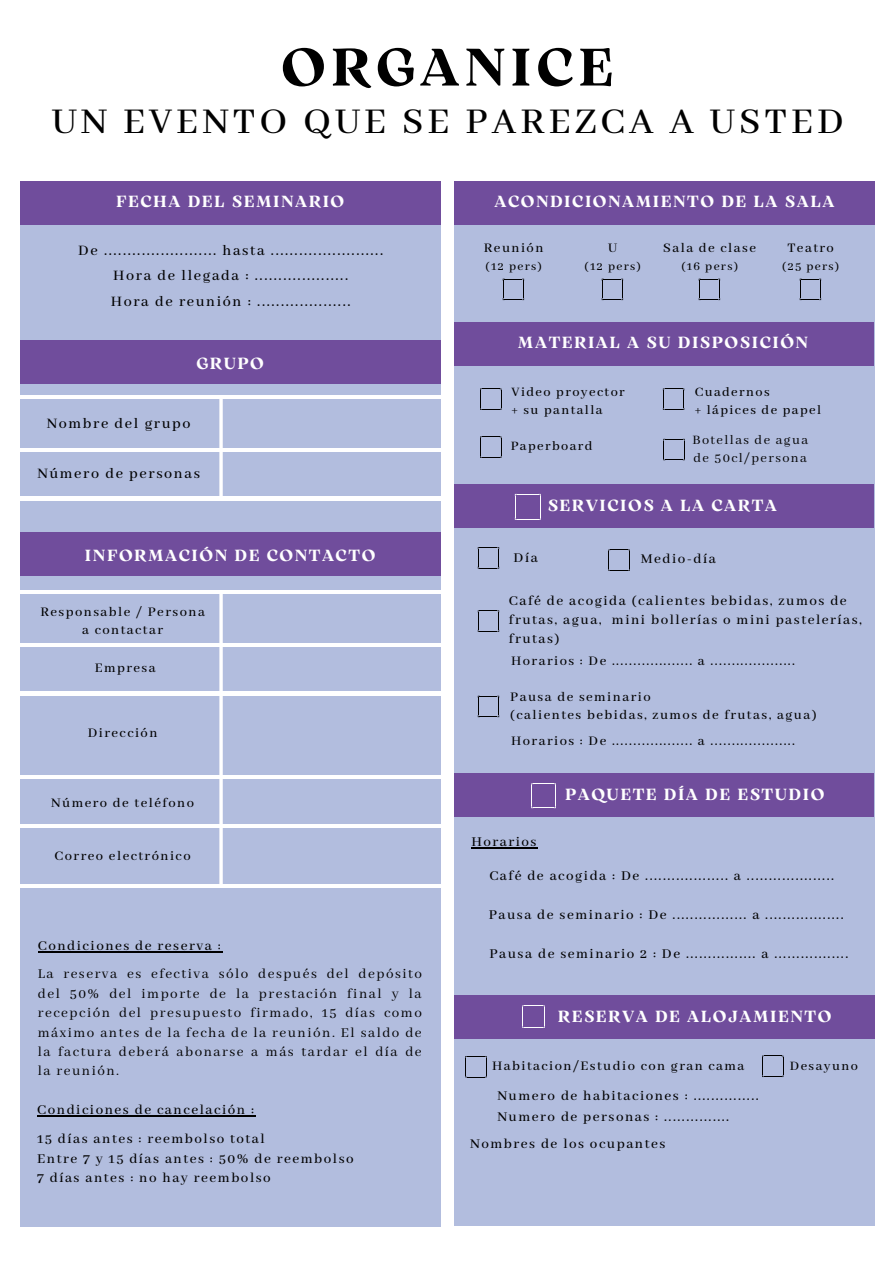
<style>
.page{position:relative;width:894px;height:1264px;background:#fff}
.page>*{position:absolute;margin:0;border:0;box-sizing:border-box;transform-origin:0 0}
.t1{font:700 52.5px "Arsenica Antiqua";letter-spacing:.1em;color:#000}
.t2{font:500 40.5px "Abhaya Libre";letter-spacing:.1em;color:#000}
.t3{font:500 16.05px "Abhaya Libre";letter-spacing:.1em;color:#000}
.t4{font:700 16.05px "Arsenica Antiqua";letter-spacing:.1em;color:#fff}
.t5{font:500 15px/19.2px "Abhaya Libre";letter-spacing:.1em;color:#000}
.t6{font:15px/19.4px "Abhaya Libre";letter-spacing:.1em;color:#000;text-align:justify}
.t7{font:500 14.55px "Abhaya Libre";letter-spacing:.1em;color:#000}
.t8{font:500 14.25px "Abhaya Libre";letter-spacing:.1em;color:#000}
.t9{font:14.25px "Abhaya Libre";letter-spacing:.1em;color:#000}
.t10{font:500 13.05px "Abhaya Libre";letter-spacing:.1em;color:#000}
</style>
<div class="page">
<div style="left:20px;top:195px;width:420px;height:1031px;background:#b2bdde"></div>
<div style="left:454px;top:183px;width:420px;height:1042px;background:#b2bdde"></div>
<div style="left:20px;top:180px;width:420px;height:44px;background:#704d9c"></div>
<div style="left:20px;top:340px;width:420px;height:44px;background:#704d9c"></div>
<hr style="left:0;top:395px;width:441px;height:3px;background:#fff">
<hr style="left:0;top:448px;width:441px;height:3px;background:#fff">
<hr style="left:0;top:497px;width:441px;height:3px;background:#fff">
<svg style="left:219px;top:399px;width:4px;height:98px"></svg>
<div style="left:20px;top:532px;width:420px;height:44px;background:#704d9c"></div>
<hr style="left:0;top:590px;width:441px;height:3px;background:#fff">
<hr style="left:0;top:643px;width:441px;height:3px;background:#fff">
<hr style="left:0;top:692px;width:441px;height:3px;background:#fff">
<svg style="left:219px;top:594px;width:4px;height:98px"></svg>
<hr style="left:0;top:775px;width:441px;height:3px;background:#fff">
<hr style="left:0;top:824px;width:441px;height:3px;background:#fff">
<svg style="left:219px;top:695px;width:4px;height:189px"></svg>
<hr style="left:0;top:884px;width:441px;height:4px;background:#fff">
<div style="left:454px;top:180px;width:420px;height:44px;background:#704d9c"></div>
<svg style="left:502px;top:279px;width:22px;height:21px"></svg>
<svg style="left:601px;top:279px;width:22px;height:21px"></svg>
<svg style="left:698px;top:279px;width:22px;height:21px"></svg>
<svg style="left:799px;top:279px;width:22px;height:21px"></svg>
<div style="left:454px;top:321px;width:419px;height:44px;background:#704d9c"></div>
<svg style="left:480px;top:388px;width:21px;height:22px"></svg>
<svg style="left:480px;top:436px;width:21px;height:22px"></svg>
<svg style="left:662px;top:388px;width:22px;height:22px"></svg>
<svg style="left:663px;top:439px;width:22px;height:21px"></svg>
<div style="left:454px;top:483px;width:419px;height:44px;background:#704d9c"></div>
<svg style="left:514px;top:494px;width:27px;height:26px"></svg>
<svg style="left:477px;top:547px;width:22px;height:22px"></svg>
<svg style="left:608px;top:549px;width:22px;height:22px"></svg>
<svg style="left:477px;top:610px;width:22px;height:22px"></svg>
<svg style="left:477px;top:695px;width:22px;height:22px"></svg>
<div style="left:454px;top:773px;width:419px;height:44px;background:#704d9c"></div>
<svg style="left:531px;top:783px;width:25px;height:25px"></svg>
<hr style="left:471px;top:847px;width:67px;height:1px;background:#000">
<div style="left:454px;top:995px;width:420px;height:44px;background:#704d9c"></div>
<svg style="left:522px;top:1005px;width:23px;height:23px"></svg>
<svg style="left:465px;top:1056px;width:22px;height:21px"></svg>
<svg style="left:762px;top:1055px;width:21px;height:22px"></svg>
<hr style="left:38px;top:950px;width:184px;height:2px;background:#000">
<hr style="left:37px;top:1115px;width:218px;height:1px;background:#000">
<p class="t1" style="left:281px;top:47px;width:333px">ORGANICE</p>
<p class="t2" style="left:52px;top:99px;width:793px">UN EVENTO QUE SE PAREZCA A USTED</p>
<p class="t4" style="left:116px;top:196px;width:229px">FECHA DEL SEMINARIO</p>
<p class="t3" style="left:78px;top:241px;width:306px">De ........................ hasta ........................</p>
<p class="t3" style="left:113px;top:267px;width:236px">Hora de llegada : ....................</p>
<p class="t3" style="left:111px;top:293px;width:241px">Hora de reunión : ....................</p>
<p class="t4" style="left:196px;top:357px;width:69px">GRUPO</p>
<p class="t3" style="left:47px;top:415px;width:145px">Nombre del grupo</p>
<p class="t3" style="left:37px;top:464px;width:164px">Número de personas</p>
<p class="t4" style="left:85px;top:549px;width:292px">INFORMACIÓN DE CONTACTO</p>
<p class="t7" style="left:40px;top:603px;width:166px">Responsable / Persona</p>
<p class="t7" style="left:82px;top:621px;width:82px">a contactar</p>
<p class="t7" style="left:95px;top:659px;width:62px">Empresa</p>
<p class="t7" style="left:88px;top:724px;width:71px">Dirección</p>
<p class="t7" style="left:51px;top:794px;width:144px">Número de teléfono</p>
<p class="t7" style="left:55px;top:847px;width:137px">Correo electrónico</p>
<p class="t5" style="left:38px;top:936px;width:184px">Condiciones de reserva :</p>
<p class="t6" style="left:38px;top:965px;width:385px">La reserva es efectiva sólo después del depósito del 50% del importe de la prestación final y la recepción del presupuesto firmado, 15 días como máximo antes de la fecha de la reunión. El saldo de la factura deberá abonarse a más tardar el día de la reunión.</p>
<p class="t5" style="left:37px;top:1100px;width:218px">Condiciones de cancelación :</p>
<p class="t5" style="left:37px;top:1129px;width:229px">15 días antes : reembolso total</p>
<p class="t5" style="left:37px;top:1149px;width:318px">Entre 7 y 15 días antes : 50% de reembolso</p>
<p class="t5" style="left:37px;top:1168px;width:235px">7 días antes : no hay reembolso</p>
<p class="t4" style="left:494px;top:196px;width:341px">ACONDICIONAMIENTO DE LA SALA</p>
<p class="t7" style="left:483px;top:240px;width:61px">Reunión</p>
<p class="t10" style="left:485px;top:259px;width:58px">(12 pers)</p>
<p class="t7" style="left:663px;top:240px;width:94px">Sala de clase</p>
<p class="t10" style="left:681px;top:259px;width:58px">(16 pers)</p>
<p class="t7" style="left:608px;top:240px;width:11px">U</p>
<p class="t10" style="left:584px;top:259px;width:58px">(12 pers)</p>
<p class="t7" style="left:787px;top:240px;width:48px">Teatro</p>
<p class="t10" style="left:782px;top:259px;width:58px">(25 pers)</p>
<p class="t4" style="left:518px;top:337px;width:291px">MATERIAL A SU DISPOSICIÓN</p>
<p class="t8" style="left:511px;top:384px;width:115px">Video proyector</p>
<p class="t8" style="left:511px;top:402px;width:93px">+ su pantalla</p>
<p class="t8" style="left:510px;top:438px;width:83px">Paperboard</p>
<p class="t8" style="left:694px;top:384px;width:77px">Cuadernos</p>
<p class="t8" style="left:694px;top:402px;width:128px">+ lápices de papel</p>
<p class="t9" style="left:692px;top:432px;width:117px">Botellas de agua</p>
<p class="t9" style="left:693px;top:450px;width:115px">de 50cl/persona</p>
<p class="t4" style="left:547px;top:499px;width:231px">SERVICIOS A LA CARTA</p>
<p class="t5" style="left:513px;top:548px;width:26px">Día</p>
<p class="t5" style="left:640px;top:549px;width:76px">Medio-día</p>
<p class="t5" style="left:509px;top:591px;width:354px">Café de acogida (calientes bebidas, zumos de frutas, agua, mini bollerías o mini pastelerías, frutas)</p>
<p class="t7" style="left:511px;top:653px;width:285px">Horarios : De ................... a ....................</p>
<p class="t7" style="left:510px;top:689px;width:142px">Pausa de seminario</p>
<p class="t7" style="left:510px;top:707px;width:307px">(calientes bebidas, zumos de frutas, agua)</p>
<p class="t7" style="left:511px;top:732px;width:285px">Horarios : De ................... a ....................</p>
<p class="t5" style="left:471px;top:832px;width:67px">Horarios</p>
<p class="t4" style="left:565px;top:788px;width:261px">PAQUETE DÍA DE ESTUDIO</p>
<p class="t5" style="left:489px;top:866px;width:346px">Café de acogida : De ................... a ....................</p>
<p class="t5" style="left:488px;top:905px;width:356px">Pausa de seminario : De ................. a ..................</p>
<p class="t5" style="left:489px;top:944px;width:360px">Pausa de seminario 2 : De ................ a .................</p>
<p class="t4" style="left:557px;top:1010px;width:275px">RESERVA DE ALOJAMIENTO</p>
<p class="t7" style="left:492px;top:1058px;width:254px">Habitacion/Estudio con gran cama</p>
<p class="t5" style="left:497px;top:1086px;width:263px">Numero de habitaciones : ...............</p>
<p class="t5" style="left:497px;top:1108px;width:233px">Numero de personas : ...............</p>
<p class="t5" style="left:470px;top:1134px;width:197px">Nombres de los ocupantes</p>
<p class="t8" style="left:789px;top:1057px;width:69px">Desayuno</p>
</div>
